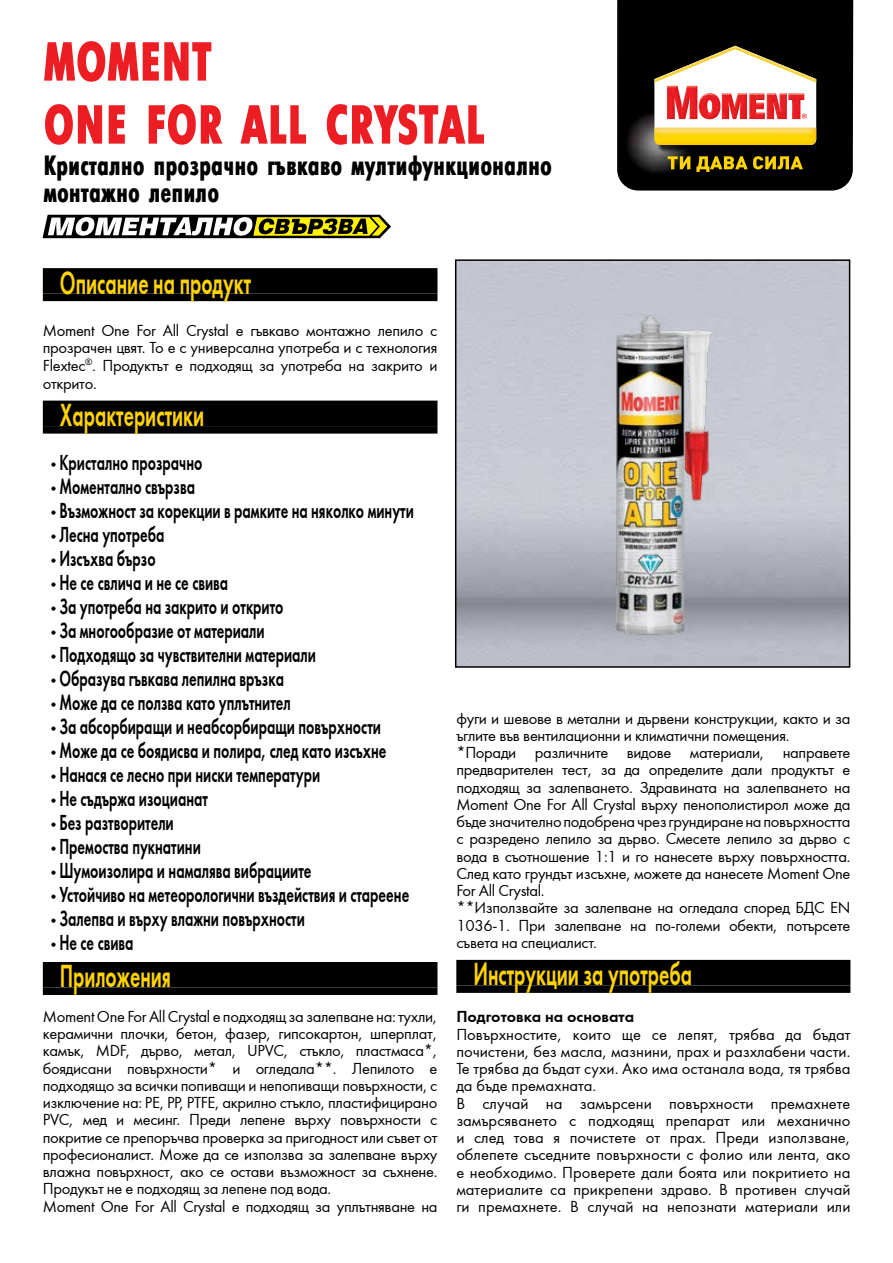
<style>
.page{position:relative;width:893px;height:1263px;background:#fff}
.page>*{position:absolute;margin:0;border:0;box-sizing:border-box;transform-origin:0 0}
.t1{font:54.75px/63px "Futuris X Cond CTT";color:#ed1d24;scale:.95 1}
.t2{font:33px "Futura Demi C";color:#ffd400;scale:.6 1}
.t3{font:27.75px/27px "Futuris X Cond CTT";color:#000;scale:.9 1}
.t4{font:22.5px/24px "Futura Demi C";color:#000;scale:.65 1}
.t5{font:16.5px/17.2px "Futura Book C";letter-spacing:-.02em;color:#000}
.t6{font:16.5px/17.2px "Futura Book C";color:#000}
.t7{font:16.5px "Futura Demi C";color:#000}
</style>
<div class="page">
<div style="left:43px;top:268px;width:394px;height:26px;background:#000"></div>
<div style="left:43px;top:294px;width:394px;height:7px;background:#000"></div>
<div style="left:43px;top:401px;width:394px;height:25px;background:#000"></div>
<div style="left:43px;top:426px;width:394px;height:8px;background:#000"></div>
<div style="left:43px;top:962px;width:394px;height:25px;background:#000"></div>
<div style="left:43px;top:987px;width:394px;height:8px;background:#000"></div>
<svg style="left:51px;top:462px;width:5px;height:5px"></svg>
<svg style="left:51px;top:486px;width:5px;height:5px"></svg>
<svg style="left:51px;top:510px;width:5px;height:5px"></svg>
<svg style="left:51px;top:534px;width:5px;height:5px"></svg>
<svg style="left:51px;top:558px;width:5px;height:5px"></svg>
<svg style="left:51px;top:582px;width:5px;height:5px"></svg>
<svg style="left:51px;top:606px;width:5px;height:5px"></svg>
<svg style="left:51px;top:630px;width:5px;height:5px"></svg>
<svg style="left:51px;top:654px;width:5px;height:5px"></svg>
<svg style="left:51px;top:678px;width:5px;height:5px"></svg>
<svg style="left:51px;top:702px;width:5px;height:5px"></svg>
<svg style="left:51px;top:726px;width:5px;height:5px"></svg>
<svg style="left:51px;top:750px;width:5px;height:5px"></svg>
<svg style="left:51px;top:774px;width:5px;height:5px"></svg>
<svg style="left:51px;top:798px;width:5px;height:5px"></svg>
<svg style="left:51px;top:822px;width:5px;height:5px"></svg>
<svg style="left:51px;top:846px;width:5px;height:5px"></svg>
<svg style="left:51px;top:870px;width:5px;height:5px"></svg>
<svg style="left:51px;top:894px;width:5px;height:5px"></svg>
<svg style="left:51px;top:918px;width:5px;height:5px"></svg>
<svg style="left:51px;top:942px;width:5px;height:5px"></svg>
<div style="left:455px;top:259px;width:395px;height:409px;border:2px solid #000"></div>
<div style="left:456px;top:960px;width:394px;height:25px;background:#000"></div>
<div style="left:456px;top:985px;width:394px;height:8px;background:#000"></div>
<svg style="left:43px;top:215px;width:348px;height:23px"></svg>
<img style="left:588px;top:305px;width:147px;height:345px">
<svg style="left:617px;top:0;width:236px;height:191px;background:#534332"></svg>
<h1 class="t1" style="left:43px;top:31px;width:466px">MOMENT<br>ONE FOR ALL CRYSTAL</h1>
<h3 class="t3" style="left:43px;top:152px;width:567px">Кристално прозрачно гъвкаво мултифункционално монтажно лепило</h3>
<h2 class="t2" style="left:60px;top:263px;width:320px">Описание на продукт</h2>
<p class="t5" style="left:43px;top:322px;width:396px;text-align:justify">Moment One For All Crystal е гъвкаво монтажно лепило с прозрачен цвят. То е с универсална употреба и с технология Flextec<sup>®</sup>. Продуктът е подходящ за употреба на закрито и открито.</p>
<h2 class="t2" style="left:60px;top:396px;width:242px">Характеристики</h2>
<p class="t4" style="left:59px;top:450px;width:547px">Кристално прозрачно<br>Моментално свързва<br>Възможност за корекции в рамките на няколко минути<br>Лесна употреба<br>Изсъхва бързо<br>Не се свлича и не се свива<br>За употреба на закрито и открито<br>За многообразие от материали<br>Подходящо за чувствителни материали<br>Образува гъвкава лепилна връзка<br>Може да се ползва като уплътнител<br>За абсорбиращи и неабсорбиращи повърхности<br>Може да се боядисва и полира, след като изсъхне<br>Нанася се лесно при ниски температури<br>Не съдържа изоцианат<br>Без разтворители<br>Премоства пукнатини<br>Шумоизолира и намалява вибрациите<br>Устойчиво на метеорологични въздействия и стареене<br>Залепва и върху влажни повърхности<br>Не се свива</p>
<h2 class="t2" style="left:60px;top:957px;width:187px">Приложения</h2>
<p class="t5" style="left:43px;top:1008px;width:396px">Moment One For All Crystal е подходящ за залепване на: тухли, керамични плочки, бетон, фазер, гипсокартон, шперплат, камък, MDF, дърво, метал, UPVC, стъкло, пластмаса*, боядисани повърхности* и огледала**. Лепилото е подходящо за всички попиващи и непопиващи повърхности, с изключение на: PE, PP, PTFE, акрилно стъкло, пластифицирано PVC, мед и месинг. Преди лепене върху повърхности с покритие се препоръчва проверка за пригодност или съвет от професионалист. Може да се използва за залепване върху влажна повърхност, ако се остави възможност за съхнене.<br>Продукът не е подходящ за лепене под вода.<br>Moment One For All Crystal е подходящ за уплътняване на</p>
<p class="t5" style="left:456px;top:710px;width:396px">фуги и шевове в метални и дървени конструкции, както и за ъглите във вентилационни и климатични помещения. *Поради различните видове материали, направете предварителен тест, за да определите дали продуктът е подходящ за залепването. Здравината на залепването на Moment One For All Crystal върху пенополистирол може да бъде значително подобрена чрез грундиране на повърхността с разредено лепило за дърво. Смесете лепило за дърво с вода в съотношение 1:1 и го нанесете върху повърхността.<br>След като грундът изсъхне, можете да нанесете Moment One For All Crystal.<br>**Използвайте за залепване на огледала според БДС EN 1036-1. При залепване на по-големи обекти, потърсете съвета на специалист.</p>
<h2 class="t2" style="left:473px;top:955px;width:366px">Инструкции за употреба</h2>
<p class="t7" style="left:456px;top:1007px;width:179px">Подготовка на основата</p>
<p class="t6" style="left:456px;top:1026px;width:396px">Повърхностите, които ще се лепят, трябва да бъдат почистени, без масла, мазнини, прах и разхлабени части.<br>Те трябва да бъдат сухи. Ако има останала вода, тя трябва да бъде премахната.<br>В случай на замърсени повърхности премахнете замърсяването с подходящ препарат или механично и след това я почистете от прах. Преди използване, облепете съседните повърхности с фолио или лента, ако е необходимо. Проверете дали боята или покритието на материалите са прикрепени здраво. В противен случай ги премахнете. В случай на непознати материали или</p>
</div>
